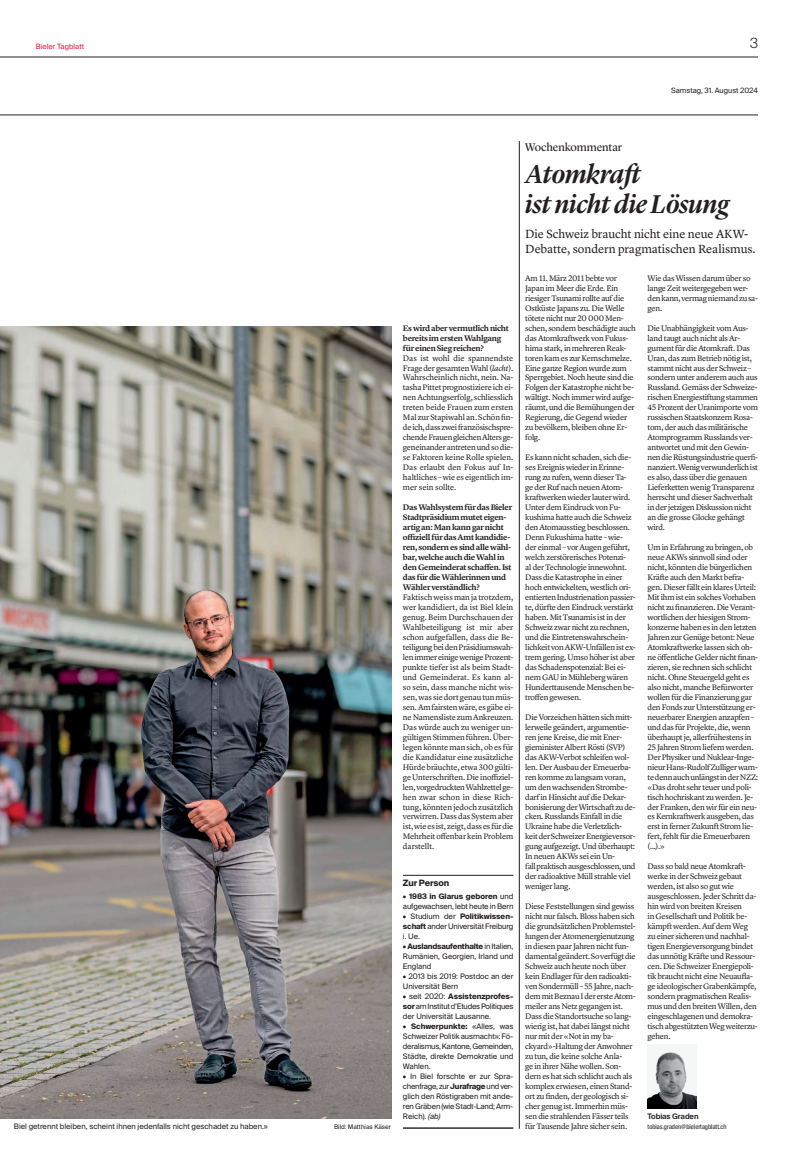
<style>
.page{position:relative;width:794px;height:1166px;background:#fff}
.page>*{position:absolute;margin:0;border:0;box-sizing:border-box;transform-origin:0 0}
.t1{font:italic 500 26.69px/29.9px "Lyon Display";letter-spacing:-.01em;color:#231f20}
.t2{font:300 14px "Suisse Intl";color:#231f20}
.t3{font:12.25px/15.8px "Lyon Text";letter-spacing:-.005em;color:#231f20}
.t4{font:11.64px "Lyon Display";letter-spacing:-.005em;color:#231f20}
.t5{font:700 8.75px "Suisse Intl";letter-spacing:-.015em;color:#231f20}
.t6{font:8.31px/10px "Lyon Text";letter-spacing:-.03em;color:#231f20}
.t7{font:600 8.31px/10px "Lyon Text";letter-spacing:-.03em;color:#231f20}
.t8{font:7.61px/10px "Suisse Intl";letter-spacing:-.005em;color:#231f20;text-align:justify}
.t9{font:600 7.61px "Suisse Intl";letter-spacing:-.01em;color:#231f20}
.t10{font:7.35px "Suisse Intl";color:#231f20}
.t11{font:7.35px "Suisse Intl";color:#ed1a40}
.t12{font:6.56px "Suisse Intl Cond";color:#231f20}
.t13{font:6.3px "Suisse Intl";letter-spacing:-.005em;color:#231f20}
.s1{font-style:italic}
.s2{font-weight:700}
</style>
<div class="page">
<hr style="left:0;top:57px;width:758px;height:1px;background:#231f20">
<hr style="left:0;top:115px;width:758px;height:1px;background:#231f20">
<img style="left:0;top:327px;width:391px;height:792px">
<hr style="left:403px;top:875px;width:110px;height:1px;background:#231f20">
<hr style="left:403px;top:1127px;width:110px;height:2px;background:#231f20">
<img style="left:647px;top:1052px;width:50px;height:57px">
<hr style="left:519px;top:141px;width:1px;height:988px;background:#231f20">
<p class="t11" style="left:36px;top:42px;width:50px">Bieler Tagblatt</p>
<h2 class="t2" style="left:750px;top:35px;width:9px">3</h2>
<p class="t10" style="left:671px;top:86px;width:88px">Samstag, 31. August 2024</p>
<p class="t8" style="left:14px;top:1121px;width:255px">Biel getrennt bleiben, scheint ihnen jedenfalls nicht geschadet zu haben.»</p>
<p class="t13" style="left:334px;top:1123px;width:58px">Bild: Matthias Käser</p>
<p class="t7" style="left:403px;top:322px;width:107px">Es wird aber vermutlich nicht bereits im ersten Wahlgang für einen Sieg reichen?</p>
<p class="t6" style="left:403px;top:352px;width:112px;text-align:justify">Das ist wohl die spannendste Frage der gesamten Wahl (<span class="s1">lacht</span>).<br>Wahrscheinlich nicht, nein. Na&shy;tasha Pittet prognostiziere ich ei&shy;nen Achtungserfolg, schliesslich treten beide Frauen zum ersten Mal zur Stapiwahl an. Schön fin&shy;de ich, dass zwei französischspre&shy;chende Frauen gleichen Alters ge&shy;geneinander antreten und so die&shy;se Faktoren keine Rolle spielen.<br>Das erlaubt den Fokus auf In&shy;haltliches – wie es eigentlich im&shy;mer sein sollte.</p>
<p class="t7" style="left:403px;top:502px;width:111px">Das Wahlsystem für das Bieler<br>Stadtpräsidium mutet eigen&shy;artig an: Man kann gar nicht offiziell für das Amt kandidie&shy;ren, sondern es sind alle wähl&shy;bar, welche auch die Wahl in den Gemeinderat schaffen. Ist das für die Wählerinnen und<br>Wähler verständlich?</p>
<p class="t6" style="left:403px;top:591px;width:112px;text-align:justify">Faktisch weiss man ja trotzdem, wer kandidiert, da ist Biel klein genug. Beim Durchschauen der Wahlbeteiligung ist mir aber schon aufgefallen, dass die Be&shy;teiligung bei den Präsidiumswah&shy;len immer einige wenige Prozent&shy;punkte tiefer ist als beim Stadt&shy;und Gemeinderat. Es kann al&shy;so sein, dass manche nicht wis&shy;sen, was sie dort genau tun müs&shy;sen. Am fairsten wäre, es gäbe ei&shy;ne Namensliste zum Ankreuzen.<br>Das würde auch zu weniger un&shy;gültigen Stimmen führen. Über&shy;legen könnte man sich, ob es für die Kandidatur eine zusätzliche Hürde bräuchte, etwa 300 gülti&shy;ge Unterschriften. Die inoffiziel&shy;len, vorgedruckten Wahlzettel ge&shy;hen zwar schon in diese Rich&shy;tung, könnten jedoch zusätzlich verwirren. Dass das System aber ist, wie es ist, zeigt, dass es für die Mehrheit offenbar kein Problem darstellt.</p>
<p class="t5" style="left:403px;top:877px;width:48px">Zur Person</p>
<p class="t8" style="left:403px;top:891px;width:112px">• <span class="s2">1983 in Glarus geboren</span> und aufgewachsen, lebt heute in Bern</p>
<p class="t8" style="left:403px;top:911px;width:112px">• Studium der <span class="s2">Politikwissen&shy;schaft</span> ander Universität Freiburg i. Ue.</p>
<p class="t8" style="left:403px;top:941px;width:112px">• <span class="s2">Auslandsaufenthalte</span> in Italien, Rumänien, Georgien, Irland und England</p>
<p class="t8" style="left:403px;top:971px;width:112px">• 2013 bis 2019: Postdoc an der<br>Universität Bern</p>
<p class="t8" style="left:403px;top:991px;width:112px">• seit 2020: <span class="s2">Assistenzprofes&shy;sor</span> am Institut d’Etudes Politiques der Universität Lausanne.</p>
<p class="t8" style="left:403px;top:1021px;width:112px">• <span class="s2">Schwerpunkte:</span> «Alles, was Schweizer Politik ausmacht»: Fö&shy;deralismus, Kantone, Gemeinden, Städte, direkte Demokratie und Wahlen.</p>
<p class="t8" style="left:403px;top:1071px;width:112px">• In Biel forschte er zur Spra&shy;chenfrage, zur <span class="s2">Jurafrage</span> und ver&shy;glich den Röstigraben mit ande&shy;ren Gräben (wie Stadt-Land; Arm-Reich). <span class="s1">(ab)</span></p>
<h3 class="t4" style="left:525px;top:138px;width:98px">Wochenkommentar</h3>
<h1 class="t1" style="left:525px;top:157px;width:206px">Atomkraft<br>ist nicht die Lösung</h1>
<h3 class="t3" style="left:525px;top:225px;width:232px">Die Schweiz braucht nicht eine neue AKW-<br>Debatte, sondern pragmatischen Realismus.</h3>
<p class="t6" style="left:525px;top:272px;width:112px">Am 11. März 2011 bebte vor<br>Japan im Meer die Erde. Ein riesiger Tsunami rollte auf die<br>Ostküste Japans zu. Die Welle tötete nicht nur 20 000 Men&shy;schen, sondern beschädigte auch das Atomkraftwerk von Fukus&shy;hima stark, in mehreren Reak&shy;toren kam es zur Kernschmelze.<br>Eine ganze Region wurde zum<br>Sperrgebiet. Noch heute sind die<br>Folgen der Katastrophe nicht be&shy;wältigt. Noch immer wird aufge&shy;räumt, und die Bemühungen der<br>Regierung, die Gegend wieder zu bevölkern, bleiben ohne Er&shy;folg.</p>
<p class="t6" style="left:525px;top:452px;width:112px">Es kann nicht schaden, sich die&shy;ses Ereignis wieder in Erinne&shy;rung zu rufen, wenn dieser Ta&shy;ge der Ruf nach neuen Atom&shy;kraftwerken wieder lauter wird.<br>Unter dem Eindruck von Fu&shy;kushima hatte auch die Schweiz den Atomausstieg beschlossen.<br>Denn Fukushima hatte – wie&shy;der einmal – vor Augen geführt, welch zerstörerisches Potenzi-<br>al der Technologie innewohnt.<br>Dass die Katastrophe in einer hoch entwickelten, westlich ori&shy;entierten Industrienation passier&shy;te, dürfte den Eindruck verstärkt haben. Mit Tsunamis ist in der<br>Schweiz zwar nicht zu rechnen, und die Eintretenswahrschein&shy;lichkeit von AKW-Unfällen ist ex&shy;trem gering. Umso höher ist aber das Schadenspotenzial: Bei ei&shy;nem GAU in Mühleberg wären<br>Hunderttausende Menschen be&shy;troffen gewesen.</p>
<p class="t6" style="left:525px;top:711px;width:112px">Die Vorzeichen hätten sich mitt&shy;lerweile geändert, argumentie&shy;ren jene Kreise, die mit Ener&shy;gieminister Albert Rösti (SVP) das AKW-Verbot schleifen wol&shy;len. Der Ausbau der Erneuerba&shy;ren komme zu langsam voran, um den wachsenden Strombe&shy;darf in Hinsicht auf die Dekar&shy;bonisierung der Wirtschaft zu de&shy;cken. Russlands Einfall in die<br>Ukraine habe die Verletzlich&shy;keit der Schweizer Energieversor&shy;gung aufgezeigt. Und überhaupt:<br>In neuen AKWs sei ein Un-<br>fall praktisch ausgeschlossen, und der radioaktive Müll strahle viel weniger lang.</p>
<p class="t6" style="left:525px;top:901px;width:112px">Diese Feststellungen sind gewiss nicht nur falsch. Bloss haben sich die grundsätzlichen Problemstel&shy;lungen der Atomenergienutzung in diesen paar Jahren nicht fun&shy;damental geändert. So verfügt die<br>Schweiz auch heute noch über kein Endlager für den radioakti&shy;ven Sondermüll – 55 Jahre, nach&shy;dem mit Beznau I der erste Atom&shy;meiler ans Netz gegangen ist.<br>Dass die Standortsuche so lang&shy;wierig ist, hat dabei längst nicht nur mit der «Not in my ba&shy;ckyard»-Haltung der Anwohner zu tun, die keine solche Anla-<br>ge in ihrer Nähe wollen. Son&shy;dern es hat sich schlicht auch als komplex erwiesen, einen Stand&shy;ort zu finden, der geologisch si&shy;cher genug ist. Immerhin müs&shy;sen die strahlenden Fässer teils für Tausende Jahre sicher sein.</p>
<p class="t6" style="left:647px;top:272px;width:112px">Wie das Wissen darum über so lange Zeit weitergegeben wer&shy;den kann, vermag niemand zu sa&shy;gen.</p>
<p class="t6" style="left:647px;top:322px;width:112px">Die Unabhängigkeit vom Aus&shy;land taugt auch nicht als Ar&shy;gument für die Atomkraft. Das<br>Uran, das zum Betrieb nötig ist, stammt nicht aus der Schweiz – sondern unter anderem auch aus<br>Russland. Gemäss der Schweize&shy;rischen Energiestiftung stammen<br>45 Prozent der Uranimporte vom russischen Staatskonzern Rosa&shy;tom, der auch das militärische<br>Atomprogramm Russlands ver&shy;antwortet und mit den Gewin&shy;nen die Rüstungsindustrie querfi&shy;nanziert. Wenig verwunderlich ist es also, dass über die genauen<br>Lieferketten wenig Transparenz herrscht und dieser Sachverhalt in der jetzigen Diskussion nicht an die grosse Glocke gehängt wird.</p>
<p class="t6" style="left:647px;top:542px;width:112px">Um in Erfahrung zu bringen, ob neue AKWs sinnvoll sind oder nicht, könnten die bürgerlichen<br>Kräfte auch den Markt befra&shy;gen. Dieser fällt ein klares Urteil:<br>Mit ihm ist ein solches Vorhaben nicht zu finanzieren. Die Verant&shy;wortlichen der hiesigen Strom&shy;konzerne haben es in den letzten<br>Jahren zur Genüge betont: Neue<br>Atomkraftwerke lassen sich oh&shy;ne öffentliche Gelder nicht finan&shy;zieren, sie rechnen sich schlicht nicht. Ohne Steuergeld geht es also nicht, manche Befürworter wollen für die Finanzierung gar den Fonds zur Unterstützung er&shy;neuerbarer Energien anzapfen – und das für Projekte, die, wenn überhaupt je, allerfrühestens in<br>25 Jahren Strom liefern werden.<br>Der Physiker und Nuklear-Inge&shy;nieur Hans-Rudolf Zulliger warn&shy;te denn auch unlängst in der NZZ: «Das droht sehr teuer und poli&shy;tisch hochriskant zu werden. Je&shy;der Franken, den wir für ein neu&shy;es Kernkraftwerk ausgeben, das erst in ferner Zukunft Strom lie&shy;fert, fehlt für die Erneuerbaren (…).»</p>
<p class="t6" style="left:647px;top:861px;width:112px">Dass so bald neue Atomkraft&shy;werke in der Schweiz gebaut werden, ist also so gut wie ausgeschlossen. Jeder Schritt da&shy;hin wird von breiten Kreisen<br>in Gesellschaft und Politik be&shy;kämpft werden. Auf dem Weg zu einer sicheren und nachhal&shy;tigen Energieversorgung bindet das unnötig Kräfte und Ressour&shy;cen. Die Schweizer Energiepoli&shy;tik braucht nicht eine Neuaufla&shy;ge ideologischer Grabenkämpfe, sondern pragmatischen Realis&shy;mus und den breiten Willen, den eingeschlagenen und demokra&shy;tisch abgestützten Weg weiterzu&shy;gehen.</p>
<p class="t9" style="left:647px;top:1111px;width:52px">Tobias Graden</p>
<p class="t12" style="left:647px;top:1122px;width:80px">tobias.graden@bielertagblatt.ch</p>
</div>
